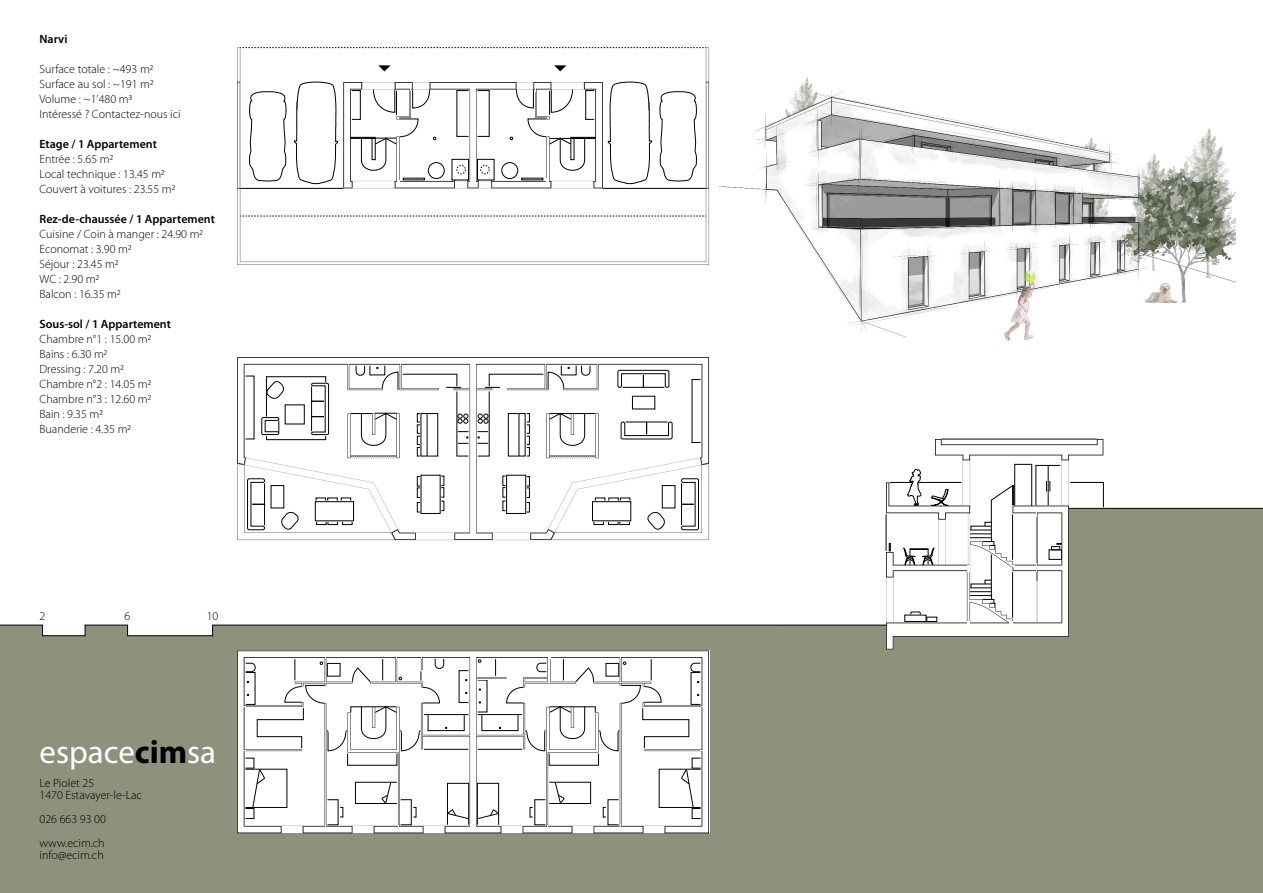
<style>
.page{position:relative;width:1263px;height:893px;background:#fff}
.page>*{position:absolute;margin:0;border:0;box-sizing:border-box;transform-origin:0 0}
.t1{font:33px "Myriad Pro";color:#fff}
.t2{font:300 12px/15px "Myriad Pro";color:#000}
.t3{font:600 12px "Myriad Pro";color:#000}
.s1{font-weight:700;color:#000}
</style>
<div class="page">
<div style="left:0;top:509px;width:1263px;height:384px;background:#8f917d"></div>
<hr style="left:237px;top:48px;width:3px;height:34px;background:#000">
<hr style="left:706px;top:48px;width:3px;height:34px;background:#000">
<svg style="left:240px;top:47px;width:466px;height:1px"></svg>
<svg style="left:378px;top:65px;width:12px;height:6px"></svg>
<svg style="left:554px;top:65px;width:12px;height:6px"></svg>
<svg style="left:237px;top:82px;width:472px;height:183px"></svg>
<svg style="left:237px;top:357px;width:472px;height:5px"></svg>
<svg style="left:237px;top:650px;width:472px;height:183px"></svg>
<svg style="left:243px;top:656px;width:460px;height:177px"></svg>
<div style="left:778px;top:509px;width:422px;height:198px;background:#8f917d"></div>
<img style="left:719px;top:77px;width:517px;height:264px">
<svg style="left:0;top:362px;width:1104px;height:287px"></svg>
<hr style="left:1069px;top:508px;width:194px;height:1px;background:#000">
<p class="t3" style="left:39px;top:34px;width:29px">Narvi</p>
<p class="t2" style="left:39px;top:62px;width:143px">Surface totale : ~493 m2<br>Surface au sol : ~191 m2<br>Volume : ~1’480 m3<br>Intéressé ? Contactez-nous ici</p>
<p class="t3" style="left:39px;top:139px;width:119px">Etage / 1 Appartement</p>
<p class="t2" style="left:39px;top:152px;width:137px">Entrée : 5.65 m2<br>Local technique : 13.45 m2<br>Couvert à voitures : 23.55 m2</p>
<p class="t3" style="left:39px;top:214px;width:177px">Rez-de-chaussée / 1 Appartement</p>
<p class="t2" style="left:39px;top:227px;width:165px">Cuisine / Coin à manger : 24.90 m2<br>Economat : 3.90 m2<br>Séjour : 23.45 m2<br>WC : 2.90 m2<br>Balcon : 16.35 m2</p>
<p class="t3" style="left:39px;top:319px;width:133px">Sous-sol / 1 Appartement</p>
<p class="t2" style="left:39px;top:332px;width:113px">Chambre n°1 : 15.00 m2<br>Bains : 6.30 m2<br>Dressing : 7.20 m2<br>Chambre n°2 : 14.05 m2<br>Chambre n°3 : 12.60 m2<br>Bain : 9.35 m2<br>Buanderie : 4.35 m2</p>
<p class="t2" style="left:39px;top:609px;width:7px">2</p>
<p class="t2" style="left:125px;top:609px;width:7px">6</p>
<p class="t2" style="left:207px;top:609px;width:13px">10</p>
<h1 class="t1" style="left:39px;top:740px;width:178px">espace<span class="s1">cim</span>sa</h1>
<p class="t2" style="left:39px;top:778px;width:104px;line-height:12px">Le Piolet 25<br>1470 Estavayer-le-Lac</p>
<p class="t2" style="left:39px;top:808px;width:68px;line-height:24px">026 663 93 00 www.ecim.ch</p>
<p class="t2" style="left:39px;top:848px;width:66px">info@ecim.ch</p>
</div>
